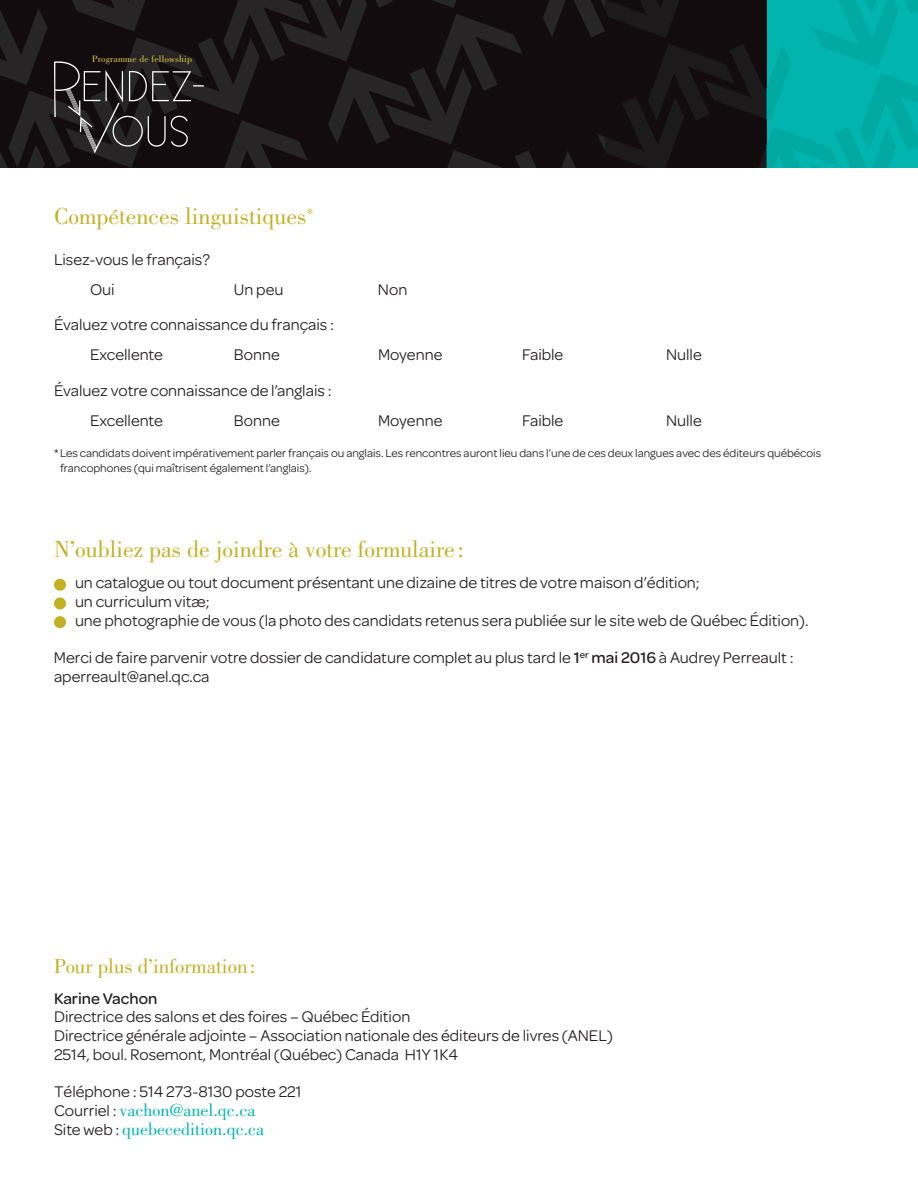
<style>
.page{position:relative;width:918px;height:1188px;background:#fff}
.page>*{position:absolute;margin:0;border:0;box-sizing:border-box;transform-origin:0 0}
.t1{font:24px "Bodoni";color:#c3b023}
.t2{font:21px "Bodoni";color:#c3b023}
.t3{font:18px/18.6px "Bodoni";color:#00b5ad}
.t4{font:16.5px/18.8px "Omnes";color:#231f20}
.t5{font:500 16.5px "Omnes";color:#231f20}
.t6{font:12px/14.2px "Omnes";color:#231f20}
.t7{font:9.6px "Bodoni";letter-spacing:.02em;color:#e5d046}
.s1{font-weight:500}
.s2{font-family:"Omnes";font-size:16.5px;color:#231f20}
</style>
<div class="page">
<div style="left:54px;top:616px;width:12px;height:12px;background:#c3b023;border-radius:50%"></div>
<div style="left:54px;top:579px;width:12px;height:12px;background:#c3b023;border-radius:50%"></div>
<div style="left:54px;top:597px;width:12px;height:12px;background:#c3b023;border-radius:50%"></div>
<svg style="left:0;top:0;width:918px;height:167px;background:#162e2e"></svg>
<p class="t7" style="left:92px;top:55px;width:101px">Programme de fellowship</p>
<h1 class="t1" style="left:54px;top:207px;width:261px">Compétences linguistiques<sup>*</sup></h1>
<p class="t4" style="left:90px;top:246px;width:122px;line-height:30px;text-indent:-36px">Lisez-vous le français?<br>Oui</p>
<p class="t4" style="left:234px;top:282px;width:51px">Un peu</p>
<p class="t4" style="left:378px;top:282px;width:31px">Non</p>
<p class="t4" style="left:90px;top:312px;width:246px;line-height:30px;text-indent:-36px">Évaluez votre connaissance du français :<br>Excellente</p>
<p class="t4" style="left:234px;top:347px;width:47px">Bonne</p>
<p class="t4" style="left:378px;top:347px;width:66px">Moyenne</p>
<p class="t4" style="left:522px;top:347px;width:43px">Faible</p>
<p class="t4" style="left:666px;top:347px;width:37px">Nulle</p>
<p class="t4" style="left:90px;top:377px;width:243px;line-height:30px;text-indent:-36px">Évaluez votre connaissance de l’anglais :<br>Excellente</p>
<p class="t4" style="left:234px;top:412px;width:47px">Bonne</p>
<p class="t4" style="left:378px;top:412px;width:66px">Moyenne</p>
<p class="t4" style="left:522px;top:412px;width:43px">Faible</p>
<p class="t4" style="left:666px;top:412px;width:37px">Nulle</p>
<p class="t6" style="left:60px;top:447px;width:763px;text-indent:-6px">* Les candidats doivent impérativement parler français ou anglais. Les rencontres auront lieu dans l’une de ces deux langues avec des éditeurs québécois francophones (qui maîtrisent également l’anglais).</p>
<h1 class="t1" style="left:54px;top:540px;width:411px">N’oubliez pas de joindre à votre formulaire :</h1>
<p class="t4" style="left:75px;top:575px;width:735px">un catalogue ou tout document présentant une dizaine de titres de votre maison d’édition;<br>un curriculum vitæ;<br>une photographie de vous (la photo des candidats retenus sera publiée sur le site web de Québec Édition).</p>
<p class="t4" style="left:54px;top:650px;width:741px">Merci de faire parvenir votre dossier de candidature complet au plus tard le <span class="s1">1</span><sup>er</sup> <span class="s1">mai 2016</span> à Audrey Perreault : aperreault@anel.qc.ca</p>
<p class="t2" style="left:54px;top:958px;width:203px">Pour plus d’information :</p>
<p class="t5" style="left:54px;top:992px;width:105px">Karine Vachon</p>
<p class="t4" style="left:54px;top:1009px;width:560px">Directrice des salons et des foires – Québec Édition<br>Directrice générale adjointe – Association nationale des éditeurs de livres (ANEL)<br>2514, boul. Rosemont, Montréal (Québec) Canada H1Y 1K4</p>
<p class="t4" style="left:54px;top:1084px;width:249px">Téléphone : 514 273-8130 poste 221</p>
<p class="t3" style="left:54px;top:1103px;width:212px"><span class="s2">Courriel :</span> vachon@anel.qc.ca<br><span class="s2">Site web :</span> quebecedition.qc.ca</p>
</div>
